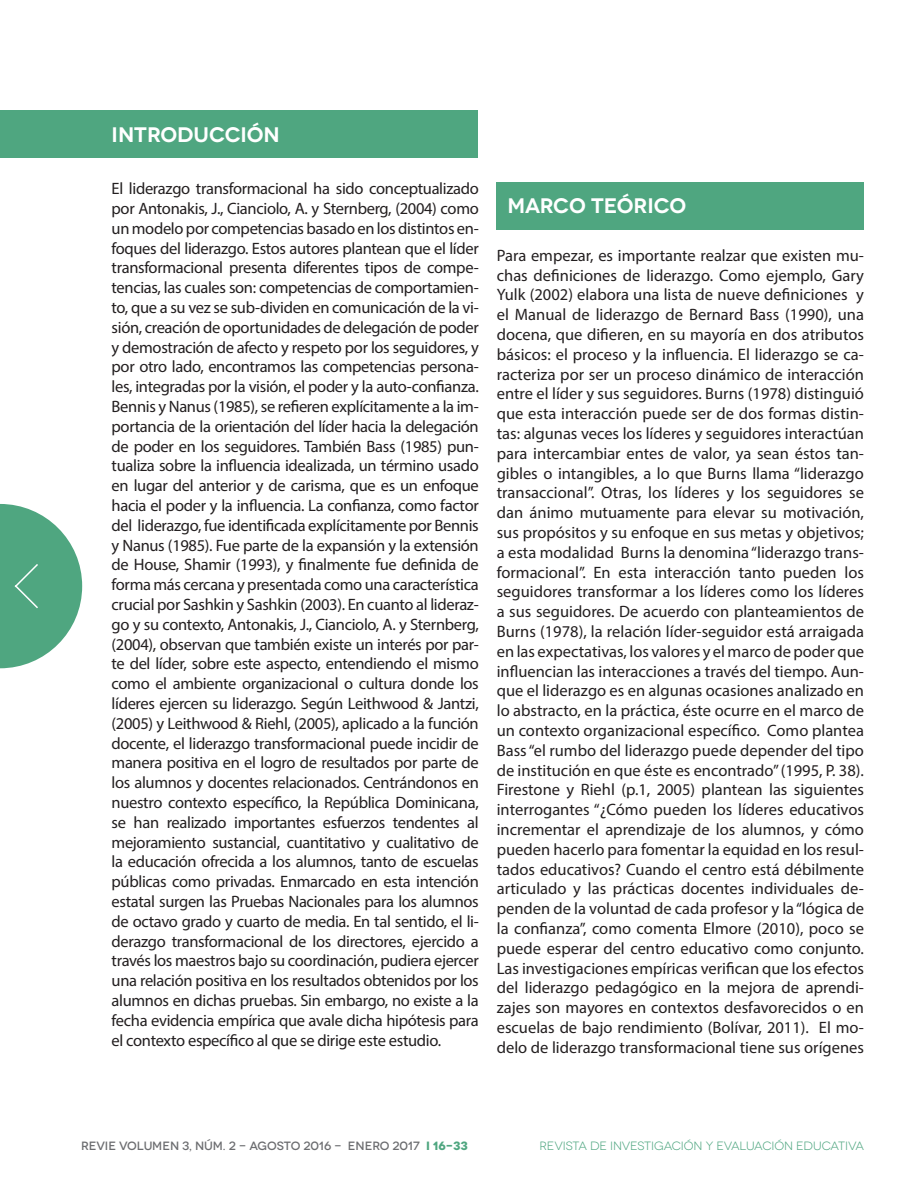
<style>
.page{position:relative;width:918px;height:1188px;background:#fff}
.page>*{position:absolute;margin:0;border:0;box-sizing:border-box;transform-origin:0 0}
.t1{font:600 21px "Novecentowide";letter-spacing:-.005em;color:#fff}
.t2{font:16.5px/19.8px "Myriad Pro";letter-spacing:-.01em;color:#231f20;text-align:justify}
.t3{font:500 12px "Novecentowide";color:#6c6d70}
.t4{font:12px "Novecentowide";letter-spacing:-.01em;color:#4fa680}
.s1{font-weight:700;color:#4fa680}
</style>
<div class="page">
<svg style="left:0;top:504px;width:82px;height:164px"></svg>
<div style="left:0;top:110px;width:478px;height:48px;background:#4fa680"></div>
<div style="left:497px;top:182px;width:367px;height:48px;background:#4fa680"></div>
<p class="t1" style="left:112px;top:122px;width:170px">INTRODUCCIÓN</p>
<p class="t2" style="left:112px;top:178px;width:369px">El liderazgo transformacional ha sido conceptualizado por Antonakis, J., Cianciolo, A. y Sternberg, (2004) como un modelo por competencias basado en los distintos en&shy;foques del liderazgo. Estos autores plantean que el líder transformacional presenta diferentes tipos de compe&shy;tencias, las cuales son: competencias de comportamien&shy;to, que a su vez se sub-dividen en comunicación de la vi&shy;sión, creación de oportunidades de delegación de poder y demostración de afecto y respeto por los seguidores, y por otro lado, encontramos las competencias persona&shy;les, integradas por la visión, el poder y la auto-confianza.<br>Bennis y Nanus (1985), se refieren explícitamente a la im&shy;portancia de la orientación del líder hacia la delegación de poder en los seguidores. También Bass (1985) pun&shy;tualiza sobre la influencia idealizada, un término usado en lugar del anterior y de carisma, que es un enfoque hacia el poder y la influencia. La confianza, como factor del liderazgo, fue identificada explícitamente por Bennis y Nanus (1985). Fue parte de la expansión y la extensión de House, Shamir (1993), y finalmente fue definida de forma más cercana y presentada como una característica crucial por Sashkin y Sashkin (2003). En cuanto al lideraz&shy;go y su contexto, Antonakis, J., Cianciolo, A. y Sternberg, (2004), observan que también existe un interés por par&shy;te del líder, sobre este aspecto, entendiendo el mismo como el ambiente organizacional o cultura donde los líderes ejercen su liderazgo. Según Leithwood &amp; Jantzi, (2005) y Leithwood &amp; Riehl, (2005), aplicado a la función docente, el liderazgo transformacional puede incidir de manera positiva en el logro de resultados por parte de los alumnos y docentes relacionados. Centrándonos en nuestro contexto específico, la República Dominicana, se han realizado importantes esfuerzos tendentes al mejoramiento sustancial, cuantitativo y cualitativo de la educación ofrecida a los alumnos, tanto de escuelas públicas como privadas. Enmarcado en esta intención estatal surgen las Pruebas Nacionales para los alumnos de octavo grado y cuarto de media. En tal sentido, el li&shy;derazgo transformacional de los directores, ejercido a través los maestros bajo su coordinación, pudiera ejercer una relación positiva en los resultados obtenidos por los alumnos en dichas pruebas. Sin embargo, no existe a la fecha evidencia empírica que avale dicha hipótesis para el contexto específico al que se dirige este estudio.</p>
<p class="t1" style="left:508px;top:193px;width:180px">MARCO TEÓRICO</p>
<p class="t2" style="left:497px;top:245px;width:369px">Para empezar, es importante realzar que existen mu&shy;chas definiciones de liderazgo. Como ejemplo, Gary Yulk (2002) elabora una lista de nueve definiciones y el Manual de liderazgo de Bernard Bass (1990), una docena, que difieren, en su mayoría en dos atributos básicos: el proceso y la influencia. El liderazgo se ca&shy;racteriza por ser un proceso dinámico de interacción entre el líder y sus seguidores. Burns (1978) distinguió que esta interacción puede ser de dos formas distin&shy;tas: algunas veces los líderes y seguidores interactúan para intercambiar entes de valor, ya sean éstos tan&shy;gibles o intangibles, a lo que Burns llama “liderazgo transaccional”. Otras, los líderes y los seguidores se dan ánimo mutuamente para elevar su motivación, sus propósitos y su enfoque en sus metas y objetivos; a esta modalidad Burns la denomina “liderazgo trans&shy;formacional”. En esta interacción tanto pueden los seguidores transformar a los líderes como los líderes a sus seguidores. De acuerdo con planteamientos de Burns (1978), la relación líder-seguidor está arraigada en las expectativas, los valores y el marco de poder que influencian las interacciones a través del tiempo. Aun&shy;que el liderazgo es en algunas ocasiones analizado en lo abstracto, en la práctica, éste ocurre en el marco de un contexto organizacional específico. Como plantea Bass “el rumbo del liderazgo puede depender del tipo de institución en que éste es encontrado” (1995, P. 38).<br>Firestone y Riehl (p.1, 2005) plantean las siguientes interrogantes “¿Cómo pueden los líderes educativos incrementar el aprendizaje de los alumnos, y cómo pueden hacerlo para fomentar la equidad en los resul&shy;tados educativos? Cuando el centro está débilmente articulado y las prácticas docentes individuales de&shy;penden de la voluntad de cada profesor y la “lógica de la confianza”, como comenta Elmore (2010), poco se puede esperar del centro educativo como conjunto.<br>Las investigaciones empíricas verifican que los efectos del liderazgo pedagógico en la mejora de aprendi&shy;zajes son mayores en contextos desfavorecidos o en escuelas de bajo rendimiento (Bolívar, 2011). El mo&shy;delo de liderazgo transformacional tiene sus orígenes</p>
<p class="t3" style="left:81px;top:1139px;width:388px">REVIE VOLUMEN 3, NÚM. 2 - AGOSTO 2016 - ENERO 2017 <span class="s1">i 16-33</span></p>
<p class="t4" style="left:539px;top:1139px;width:326px">REVISTA DE INVESTIGACIÓN Y EVALUACIÓN EDUCATIVA</p>
</div>
